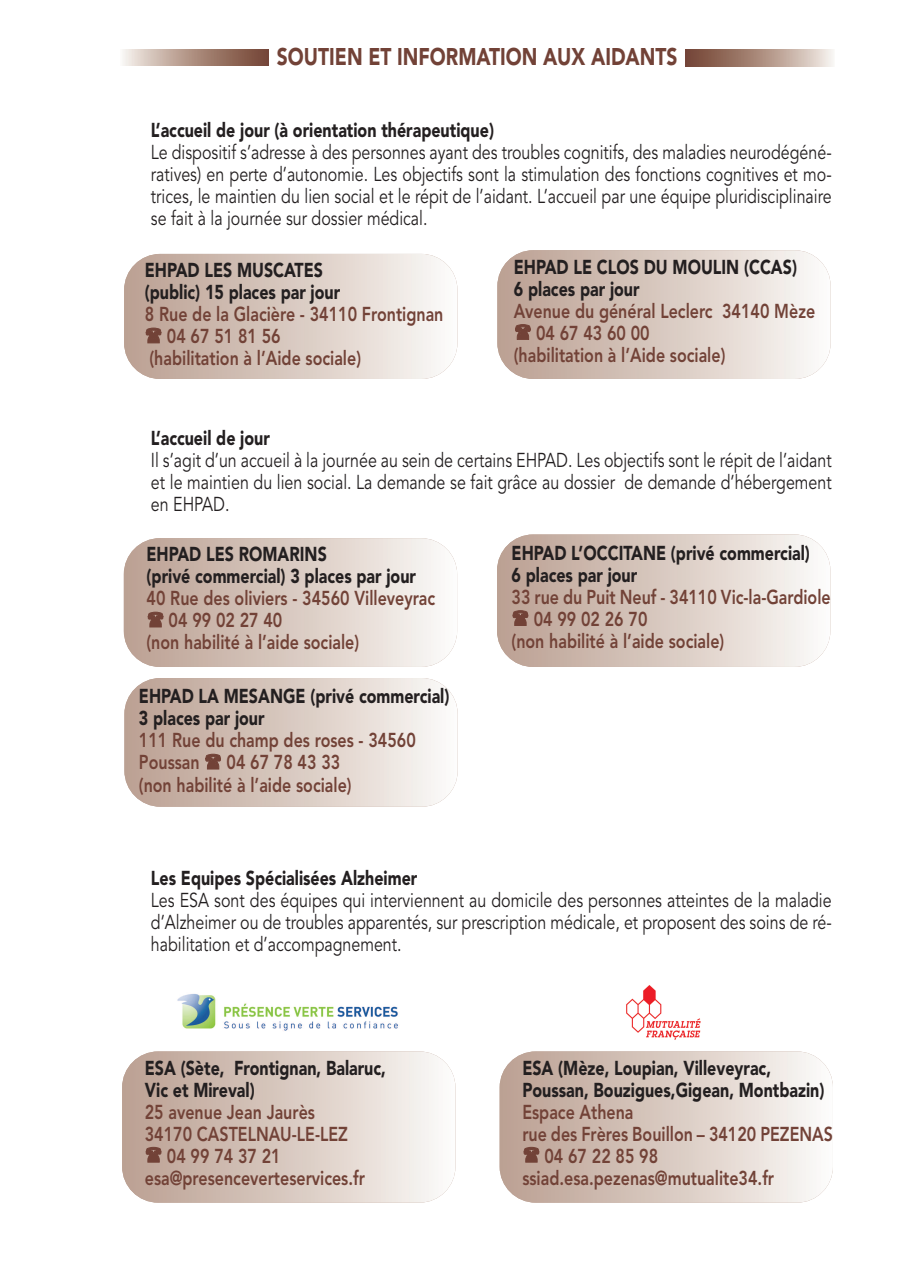
<style>
.page{position:relative;width:908px;height:1276px;background:#fff}
.page>*{position:absolute;margin:0;border:0;box-sizing:border-box;transform-origin:0 0}
.t1{font:900 24px "Avenir";color:#724237;scale:.8 1}
.t2{font:20px/22px "Avenir";color:#231f20;text-align:justify;scale:.8 1}
.t3{font:800 20px/22px "Avenir";color:#724237;scale:.8 1}
.t4{font:900 20px/22px "Avenir";color:#231f20;scale:.8 1}
</style>
<div class="page">
<div style="left:124px;top:254px;width:333px;height:125px;background:linear-gradient(to right,#b99e8f,#fbf9f6);border-radius:36px"></div>
<div style="left:497px;top:250px;width:333px;height:129px;background:linear-gradient(to right,#b99e8f,#faf9f6);border-radius:36px"></div>
<div style="left:124px;top:538px;width:333px;height:129px;background:linear-gradient(to right,#b99e8f,#fbf9f7);border-radius:36px"></div>
<div style="left:497px;top:534px;width:333px;height:133px;background:linear-gradient(to right,#b99e8f,#fbf9f6);border-radius:36px"></div>
<div style="left:122px;top:1051px;width:333px;height:151px;background:linear-gradient(to right,#b99e8f,#fbf9f6);border-radius:36px"></div>
<div style="left:499px;top:1051px;width:333px;height:151px;background:linear-gradient(to right,#b99e8f,#faf9f6);border-radius:36px"></div>
<div style="left:124px;top:678px;width:333px;height:128px;background:linear-gradient(to right,#b99e8f,#faf9f6);border-radius:36px"></div>
<img style="left:177px;top:994px;width:221px;height:37px">
<img style="left:626px;top:985px;width:75px;height:55px">
<svg style="left:123px;top:50px;width:145px;height:15px;background:#af9285"></svg>
<svg style="left:685px;top:49px;width:148px;height:17px;background:#ae9184"></svg>
<svg style="left:146px;top:328px;width:15px;height:15px"></svg>
<svg style="left:515px;top:324px;width:15px;height:15px"></svg>
<svg style="left:148px;top:612px;width:15px;height:15px"></svg>
<svg style="left:146px;top:1147px;width:15px;height:15px"></svg>
<svg style="left:524px;top:1147px;width:14px;height:15px"></svg>
<svg style="left:513px;top:610px;width:14px;height:15px"></svg>
<svg style="left:206px;top:754px;width:14px;height:15px"></svg>
<p class="t1" style="left:277px;top:47px;width:502px">SOUTIEN ET INFORMATION AUX AIDANTS</p>
<p class="t4" style="left:151px;top:118px;width:430px">L’accueil de jour (à orientation thérapeutique)</p>
<p class="t2" style="left:151px;top:141px;width:852px">Le dispositif s’adresse à des personnes ayant des troubles cognitifs, des maladies neurodégéné&shy;ratives) en perte d’autonomie. Les objectifs sont la stimulation des fonctions cognitives et mo&shy;trices, le maintien du lien social et le répit de l’aidant. L’accueil par une équipe pluridisciplinaire se fait à la journée sur dossier médical.</p>
<p class="t4" style="left:145px;top:261px;width:246px">EHPAD LES MUSCATES (public) 15 places par jour</p>
<p class="t3" style="left:145px;top:305px;width:374px">8 Rue de la Glacière - 34110 Frontignan</p>
<p class="t3" style="left:167px;top:327px;width:144px">04 67 51 81 56</p>
<p class="t3" style="left:149px;top:349px;width:266px">(habilitation à l’Aide sociale)</p>
<p class="t4" style="left:513px;top:257px;width:355px">EHPAD LE CLOS DU MOULIN (CCAS)<br>6 places par jour</p>
<p class="t3" style="left:513px;top:301px;width:378px">Avenue du général Leclerc 34140 Mèze</p>
<p class="t3" style="left:535px;top:323px;width:144px">04 67 43 60 00</p>
<p class="t3" style="left:513px;top:345px;width:266px">(habilitation à l’Aide sociale)</p>
<p class="t4" style="left:151px;top:426px;width:150px">L’accueil de jour</p>
<p class="t2" style="left:151px;top:449px;width:852px">Il s’agit d’un accueil à la journée au sein de certains EHPAD. Les objectifs sont le répit de l’aidant et le maintien du lien social. La demande se fait grâce au dossier de demande d’hébergement en EHPAD.</p>
<p class="t4" style="left:146px;top:545px;width:338px">EHPAD LES ROMARINS<br>(privé commercial) 3 places par jour</p>
<p class="t3" style="left:146px;top:589px;width:362px">40 Rue des oliviers - 34560 Villeveyrac</p>
<p class="t3" style="left:168px;top:611px;width:144px">04 99 02 27 40</p>
<p class="t3" style="left:146px;top:633px;width:267px">(non habilité à l’aide sociale)</p>
<p class="t4" style="left:139px;top:687px;width:389px">EHPAD LA MESANGE (privé commercial)<br>3 places par jour</p>
<p class="t3" style="left:139px;top:731px;width:347px">111 Rue du champ des roses - 34560<br>Poussan</p>
<p class="t3" style="left:139px;top:753px;width:267px;text-indent:88px">04 67 78 43 33 (non habilité à l’aide sociale)</p>
<p class="t4" style="left:511px;top:543px;width:374px">EHPAD L’OCCITANE (privé commercial)<br>6 places par jour</p>
<p class="t3" style="left:511px;top:587px;width:400px">33 rue du Puit Neuf - 34110 Vic-la-Gardiole</p>
<p class="t3" style="left:533px;top:609px;width:144px">04 99 02 26 70</p>
<p class="t3" style="left:511px;top:631px;width:267px">(non habilité à l’aide sociale)</p>
<p class="t4" style="left:151px;top:866px;width:334px">Les Equipes Spécialisées Alzheimer</p>
<p class="t2" style="left:151px;top:889px;width:852px">Les ESA sont des équipes qui interviennent au domicile des personnes atteintes de la maladie d’Alzheimer ou de troubles apparentés, sur prescription médicale, et proposent des soins de ré&shy;habilitation et d’accompagnement.</p>
<p class="t4" style="left:145px;top:1058px;width:303px">ESA (Sète, Frontignan, Balaruc,<br>Vic et Mireval)</p>
<p class="t3" style="left:145px;top:1102px;width:214px">25 avenue Jean Jaurès</p>
<p class="t3" style="left:145px;top:1124px;width:255px">34170 CASTELNAU-LE-LEZ</p>
<p class="t3" style="left:167px;top:1146px;width:144px">04 99 74 37 21</p>
<p class="t3" style="left:145px;top:1168px;width:276px">esa@presenceverteservices.fr</p>
<p class="t4" style="left:522px;top:1058px;width:379px">ESA (Mèze, Loupian, Villeveyrac,<br>Poussan, Bouzigues,Gigean, Montbazin)</p>
<p class="t3" style="left:522px;top:1102px;width:140px">Espace Athena</p>
<p class="t3" style="left:522px;top:1124px;width:389px">rue des Frères Bouillon – 34120 PEZENAS</p>
<p class="t3" style="left:544px;top:1146px;width:144px">04 67 22 85 98</p>
<p class="t3" style="left:522px;top:1168px;width:316px">ssiad.esa.pezenas@mutualite34.fr</p>
</div>
